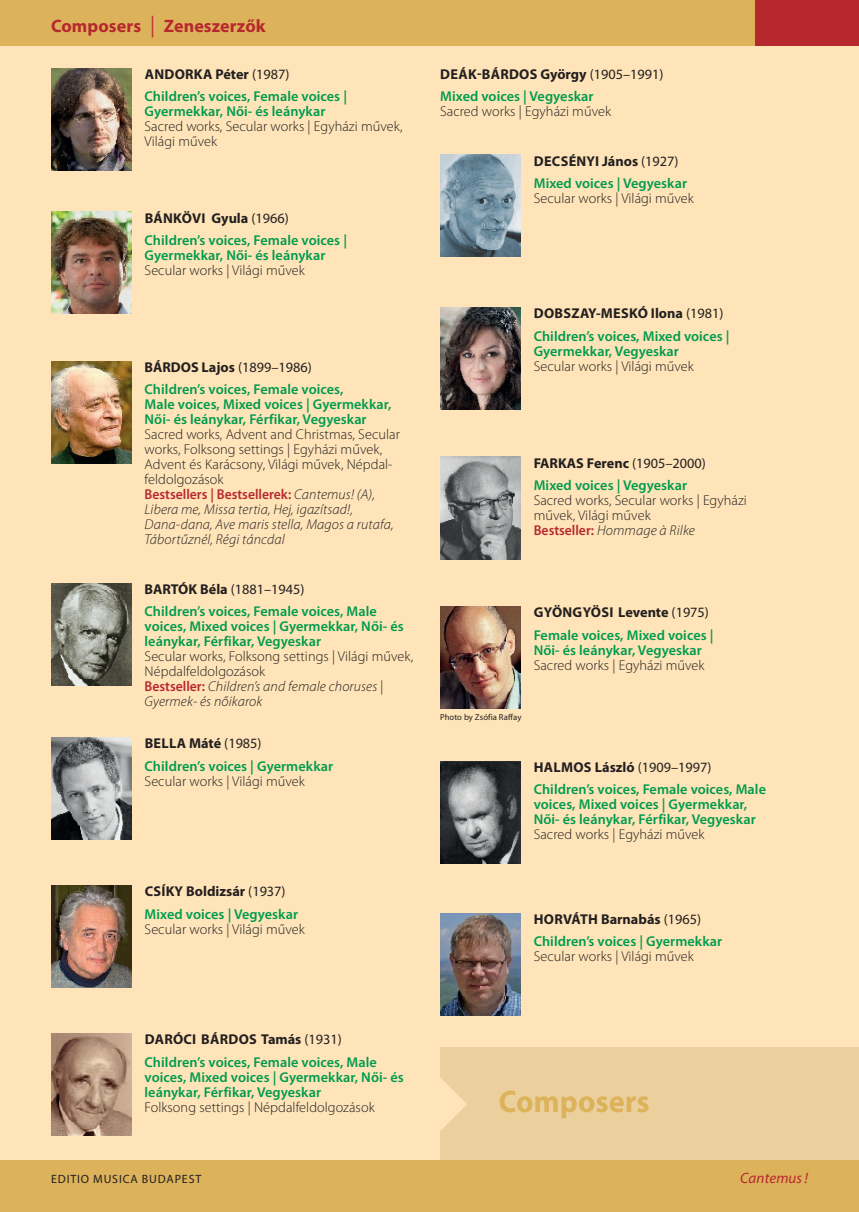
<style>
.page{position:relative;width:859px;height:1212px;background:#fee4b8}
.page>*{position:absolute;margin:0;border:0;box-sizing:border-box;transform-origin:0 0}
.t1{font:700 18px "Myriad Pro";letter-spacing:.005em;color:#b7282e}
.t2{font:italic 15px "Myriad Pro";letter-spacing:.01em;color:#b7282e}
.t3{font:600 14.25px/22.5px "Myriad Pro";letter-spacing:.005em;color:#009b4e}
.t4{font:300 14.25px/15px "Myriad Pro";letter-spacing:.005em;color:#231f20}
.t5{font:12px "Myriad Pro";letter-spacing:.07em;color:#231f20}
.t6{font:8.7px "Myriad Pro";letter-spacing:.005em;color:#231f20}
.s1{font-weight:400;font-size:21.6px}
.s2{font-weight:700;color:#231f20}
.s3{font-weight:400;color:#231f20}
.s4{font-weight:600;color:#b7282e}
.s5{font-style:italic}
</style>
<div class="page">
<div style="left:0;top:0;width:859px;height:45px;background:#dcb25a"></div>
<div style="left:756px;top:0;width:103px;height:45px;background:#b7282e"></div>
<img style="left:51px;top:68px;width:81px;height:102px">
<img style="left:51px;top:212px;width:81px;height:102px">
<img style="left:51px;top:361px;width:81px;height:102px">
<img style="left:51px;top:583px;width:81px;height:102px">
<img style="left:51px;top:737px;width:81px;height:102px">
<img style="left:440px;top:457px;width:81px;height:102px">
<img style="left:51px;top:1033px;width:81px;height:102px">
<img style="left:440px;top:913px;width:81px;height:102px">
<img style="left:51px;top:885px;width:81px;height:102px">
<img style="left:440px;top:761px;width:81px;height:102px">
<img style="left:440px;top:155px;width:81px;height:102px">
<div style="left:440px;top:1047px;width:419px;height:127px;background:#ebd09d"></div>
<div style="left:0;top:1161px;width:859px;height:51px;background:#dcb25a"></div>
<svg style="left:500px;top:1090px;width:148px;height:28px"></svg>
<svg style="left:440px;top:1078px;width:27px;height:53px"></svg>
<img style="left:440px;top:606px;width:81px;height:103px">
<img style="left:440px;top:307px;width:81px;height:102px">
<p class="t1" style="left:51px;top:14px;width:216px">Composers <span class="s1">|</span> Zeneszerzők</p>
<p class="t3" style="left:145px;top:62px;width:204px"><span class="s2">ANDORKA Péter</span> <span class="s3">(1987)<br></span>Children’s voices, Female voices |</p>
<p class="t3" style="left:145px;top:100px;width:182px">Gyermekkar, Női- és leánykar</p>
<p class="t4" style="left:145px;top:119px;width:260px">Sacred works, Secular works | Egyházi művek,<br>Világi művek</p>
<p class="t3" style="left:145px;top:206px;width:204px"><span class="s2">BÁNKÖVI Gyula</span> <span class="s3">(1966)<br></span>Children’s voices, Female voices |</p>
<p class="t3" style="left:145px;top:244px;width:182px">Gyermekkar, Női- és leánykar</p>
<p class="t4" style="left:145px;top:263px;width:162px">Secular works | Világi művek</p>
<p class="t3" style="left:145px;top:355px;width:200px"><span class="s2">BÁRDOS Lajos</span> <span class="s3">(1899–1986)<br></span>Children’s voices, Female voices,</p>
<p class="t3" style="left:145px;top:397px;width:249px;line-height:15px">Male voices, Mixed voices | Gyermekkar,<br>Női- és leánykar, Férfikar, Vegyeskar</p>
<p class="t4" style="left:145px;top:427px;width:257px">Sacred works, Advent and Christmas, Secular works, Folksong settings | Egyházi művek, Advent és Karácsony, Világi művek, Népdal&shy;feldolgozások<br><span class="s4">Bestsellers | Bestsellerek:</span> <span class="s5">Cantemus! (A), Libera me, Missa tertia, Hej, igazítsad!, Dana-dana, Ave maris stella, Magos a rutafa, Tábortűznél, Régi táncdal</span></p>
<p class="t3" style="left:145px;top:577px;width:234px"><span class="s2">BARTÓK Béla</span> <span class="s3">(1881–1945)<br></span>Children’s voices, Female voices, Male</p>
<p class="t3" style="left:145px;top:619px;width:261px;line-height:15px">voices, Mixed voices | Gyermekkar, Női- és leánykar, Férfikar, Vegyeskar</p>
<p class="t4" style="left:145px;top:649px;width:270px">Secular works, Folksong settings | Világi művek, Népdalfeldolgozások<br><span class="s4">Bestseller:</span> <span class="s5">Children’s and female choruses | Gyermek- és nőikarok</span></p>
<p class="t3" style="left:145px;top:732px;width:190px"><span class="s2">BELLA Máté</span> <span class="s3">(1985)<br></span>Children’s voices | Gyermekkar</p>
<p class="t4" style="left:145px;top:773px;width:162px">Secular works | Világi művek</p>
<p class="t3" style="left:145px;top:880px;width:155px"><span class="s2">CSÍKY Boldizsár</span> <span class="s3">(1937)<br></span>Mixed voices | Vegyeskar</p>
<p class="t4" style="left:145px;top:921px;width:162px">Secular works | Világi művek</p>
<p class="t3" style="left:145px;top:1028px;width:234px"><span class="s2">DARÓCI BÁRDOS Tamás</span> <span class="s3">(1931)<br></span>Children’s voices, Female voices, Male</p>
<p class="t3" style="left:145px;top:1069px;width:261px;line-height:15px">voices, Mixed voices | Gyermekkar, Női- és leánykar, Férfikar, Vegyeskar</p>
<p class="t4" style="left:145px;top:1099px;width:232px">Folksong settings | Népdalfeldolgozások</p>
<p class="t5" style="left:51px;top:1171px;width:152px">EDITIO MUSICA BUDAPEST</p>
<p class="t3" style="left:440px;top:62px;width:225px"><span class="s2">DEÁK-BÁRDOS György</span> <span class="s3">(1905–1991)<br></span>Mixed voices | Vegyeskar</p>
<p class="t4" style="left:440px;top:104px;width:172px">Sacred works | Egyházi művek</p>
<p class="t3" style="left:534px;top:149px;width:155px"><span class="s2">DECSÉNYI János</span> <span class="s3">(1927)<br></span>Mixed voices | Vegyeskar</p>
<p class="t4" style="left:534px;top:191px;width:162px">Secular works | Világi művek</p>
<p class="t3" style="left:534px;top:302px;width:197px"><span class="s2">DOBSZAY-MESKÓ Ilona</span> <span class="s3">(1981)<br></span>Children’s voices, Mixed voices |</p>
<p class="t3" style="left:534px;top:339px;width:147px">Gyermekkar, Vegyeskar</p>
<p class="t4" style="left:534px;top:358px;width:162px">Secular works | Világi művek</p>
<p class="t3" style="left:534px;top:451px;width:174px"><span class="s2">FARKAS Ferenc</span> <span class="s3">(1905–2000)<br></span>Mixed voices | Vegyeskar</p>
<p class="t4" style="left:534px;top:493px;width:215px">Sacred works, Secular works | Egyházi művek, Világi művek<br><span class="s4">Bestseller:</span> <span class="s5">Hommage à Rilke</span></p>
<p class="t3" style="left:534px;top:601px;width:181px"><span class="s2">GYÖNGYÖSI Levente</span> <span class="s3">(1975)<br></span>Female voices, Mixed voices |</p>
<p class="t3" style="left:534px;top:638px;width:170px">Női- és leánykar, Vegyeskar</p>
<p class="t4" style="left:534px;top:657px;width:172px">Sacred works | Egyházi művek</p>
<p class="t6" style="left:440px;top:711px;width:83px">Photo by Zsófia Raffay</p>
<p class="t3" style="left:534px;top:755px;width:234px"><span class="s2">HALMOS László</span> <span class="s3">(1909–1997)<br></span>Children’s voices, Female voices, Male</p>
<p class="t3" style="left:534px;top:797px;width:224px;line-height:15px">voices, Mixed voices | Gyermekkar,<br>Női- és leánykar, Férfikar, Vegyeskar</p>
<p class="t4" style="left:534px;top:827px;width:172px">Sacred works | Egyházi művek</p>
<p class="t3" style="left:534px;top:907px;width:190px"><span class="s2">HORVÁTH Barnabás</span> <span class="s3">(1965)<br></span>Children’s voices | Gyermekkar</p>
<p class="t4" style="left:534px;top:949px;width:162px">Secular works | Világi művek</p>
<p class="t2" style="left:740px;top:1168px;width:69px">Cantemus!</p>
</div>
